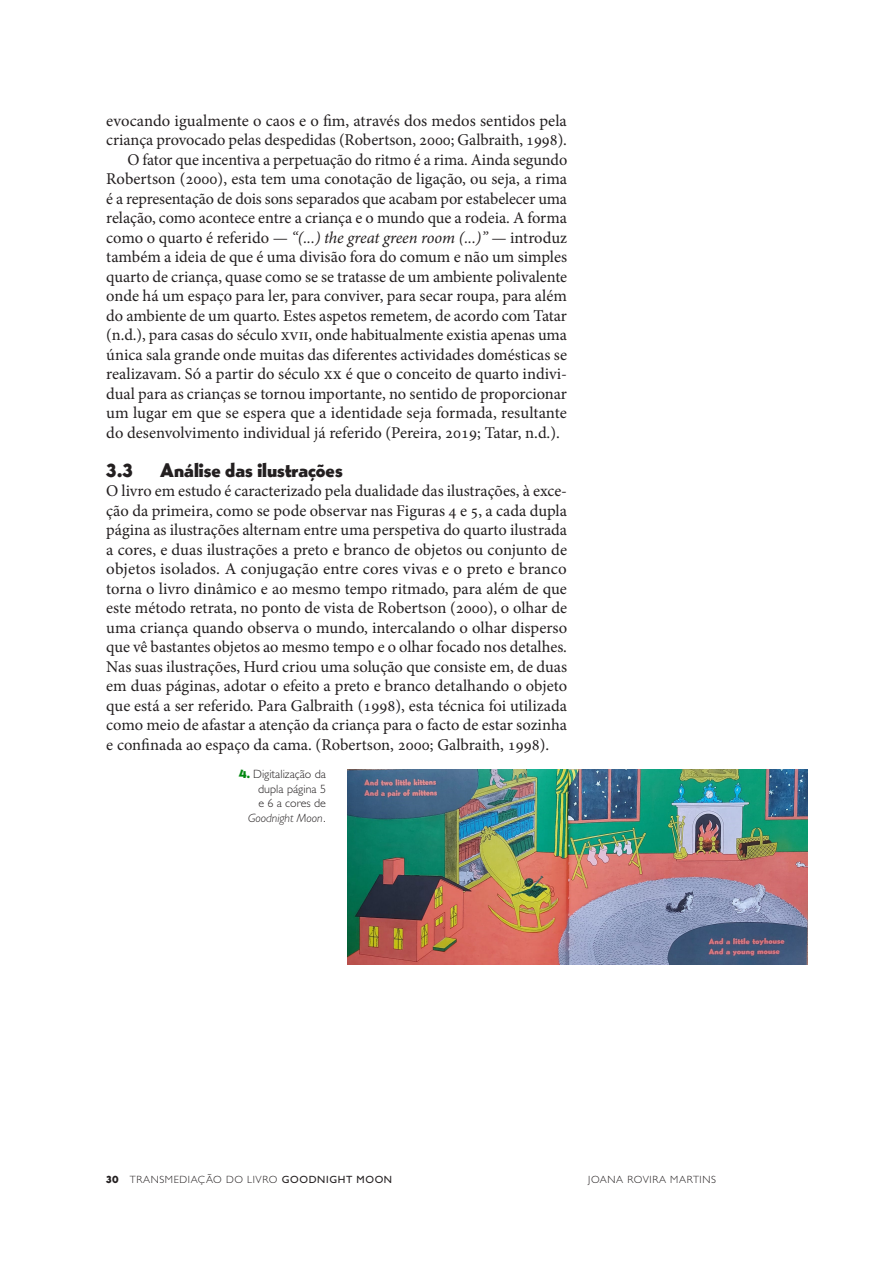
<style>
.page{position:relative;width:893px;height:1263px;background:#fff}
.page>*{position:absolute;margin:0;border:0;box-sizing:border-box;transform-origin:0 0}
.texto_corrido{font:800 19.5px "Bernhard Gothic BQ Extra";color:#231f20}
.texto_corrido-2{font:16.5px/19.5px "Minion Pro";letter-spacing:-.005em;color:#231f20}
.texto_corrido_inicio{font:16.5px/19.5px "Minion Pro";color:#231f20;text-align:justify}
.legenda_DRT{font:300 12px/14.5px "Gill Sans Std";color:#231f20;text-align:right}
.t1{font:300 10.5px "Gill Sans Std";letter-spacing:.06em;color:#231f20}
.s1{font-style:italic}
.s2{font-family:"Bernhard Gothic BQ Extra";font-weight:800;color:#00880f}
.s3{font-style:inherit}
.s4{font-family:"Helvetica LT Std";font-style:italic}
.s5{font-family:"Bernhard Gothic BQ Extra";font-weight:800}
.s6{font-weight:400}
</style>
<div class="page">
<img style="left:347px;top:769px;width:461px;height:195px">
<p class="texto_corrido-2" style="left:106px;top:111px;width:462px">evocando igualmente o caos e o fim, através dos medos sentidos pela criança provocado pelas despedidas (Robertson, 2000; Galbraith, 1998).</p>
<p class="texto_corrido-2" style="left:106px;top:150px;width:462px;text-align:justify;text-indent:21px">O fator que incentiva a perpetuação do ritmo é a rima. Ainda segundo Robertson (2000), esta tem uma conotação de ligação, ou seja, a rima é a representação de dois sons separados que acabam por estabelecer uma relação, como acontece entre a criança e o mundo que a rodeia. A forma como o quarto é referido — <span class="s1">“(...) the great green room (...)”</span> — introduz também a ideia de que é uma divisão fora do comum e não um simples quarto de criança, quase como se se tratasse de um ambiente polivalente onde há um espaço para ler, para conviver, para secar roupa, para além do ambiente de um quarto. Estes aspetos remetem, de acordo com Tatar (n.d.), para casas do século xvii, onde habitualmente existia apenas uma única sala grande onde muitas das diferentes actividades domésticas se realizavam. Só a partir do século xx é que o conceito de quarto indivi&shy;dual para as crianças se tornou importante, no sentido de proporcionar um lugar em que se espera que a identidade seja formada, resultante do desenvolvimento individual já referido (Pereira, 2019; Tatar, n.d.).</p>
<p class="texto_corrido" style="left:106px;top:459px;width:29px">3.3</p>
<p class="texto_corrido" style="left:160px;top:459px;width:184px">Análise das ilustrações</p>
<p class="texto_corrido_inicio" style="left:106px;top:481px;width:462px">O livro em estudo é caracterizado pela dualidade das ilustrações, à exce&shy;ção da primeira, como se pode observar nas Figuras 4 e 5, a cada dupla página as ilustrações alternam entre uma perspetiva do quarto ilustrada a cores, e duas ilustrações a preto e branco de objetos ou conjunto de objetos isolados. A conjugação entre cores vivas e o preto e branco torna o livro dinâmico e ao mesmo tempo ritmado, para além de que este método retrata, no ponto de vista de Robertson (2000), o olhar de uma criança quando observa o mundo, intercalando o olhar disperso que vê bastantes objetos ao mesmo tempo e o olhar focado nos detalhes.<br>Nas suas ilustrações, Hurd criou uma solução que consiste em, de duas em duas páginas, adotar o efeito a preto e branco detalhando o objeto que está a ser referido. Para Galbraith (1998), esta técnica foi utilizada como meio de afastar a atenção da criança para o facto de estar sozinha e confinada ao espaço da cama. (Robertson, 2000; Galbraith, 1998).</p>
<p class="legenda_DRT" style="left:239px;top:767px;width:89px"><span class="s2">4.</span> Digitalização da dupla página <span class="s3">5<br></span>e <span class="s3">6</span> a cores de<br><span class="s1">Goodnight Moon</span><span class="s4">.</span></p>
<p class="t1" style="left:106px;top:1173px;width:287px"><span class="s5">30</span> TRANSMEDIAÇÃO DO LIVRO <span class="s6">GOODNIGHT MOON</span></p>
<p class="t1" style="left:588px;top:1174px;width:129px">JOANA ROVIRA MARTINS</p>
</div>
